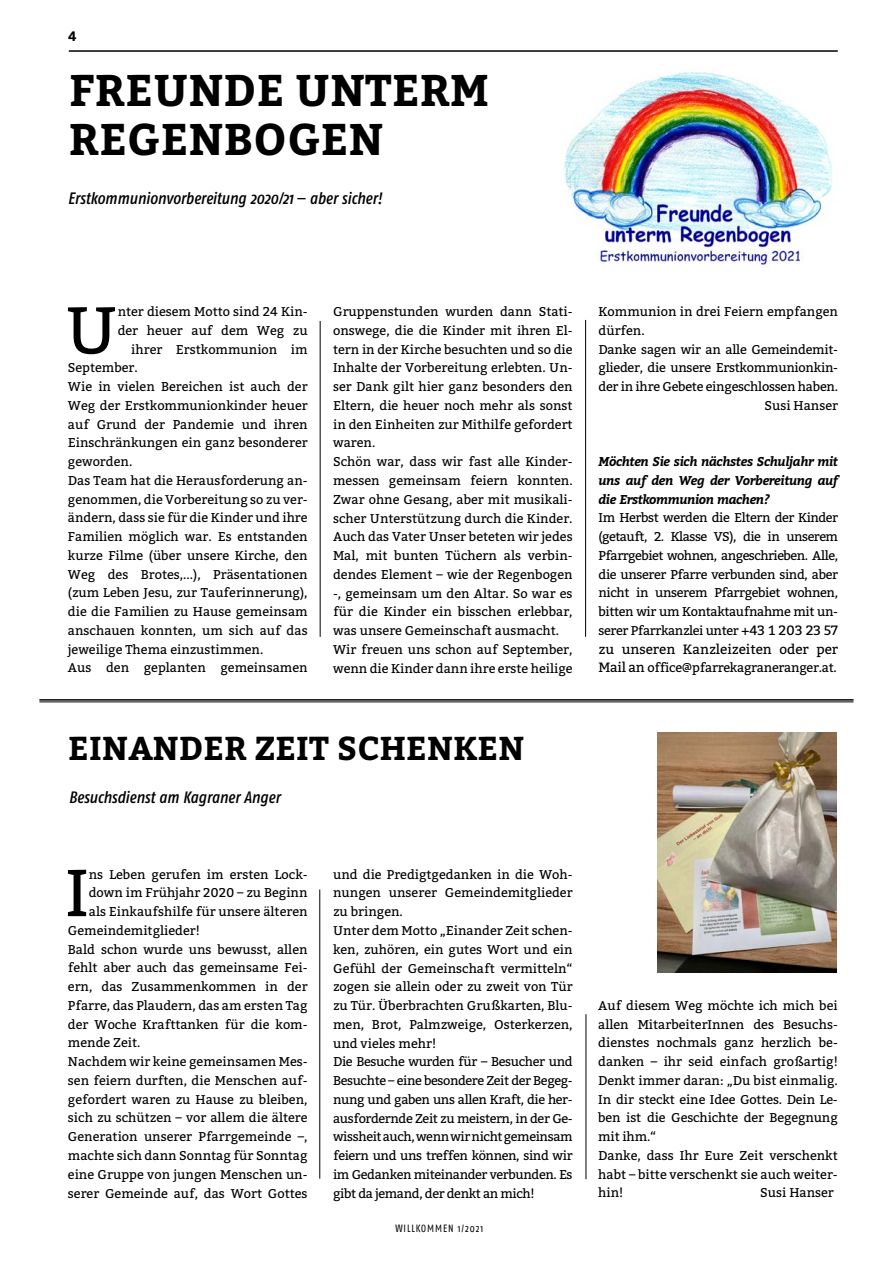
<style>
.page{position:relative;width:893px;height:1263px;background:#fff}
.page>*{position:absolute;margin:0;border:0;box-sizing:border-box;transform-origin:0 0}
.t1{font:66.3px "Bitter";color:#000}
.t2{font:700 44.25px/48.6px "Bitter";letter-spacing:.01em;color:#000}
.t3{font:700 33px "Bitter";letter-spacing:.01em;color:#000}
.t4{font:italic 500 16.5px "Fago Co";color:#000}
.t5{font:13.5px "Bitter";color:#000}
.t6{font:700 13.5px "Bitter";color:#000}
.t7{font:12.75px/18.8px "Bitter";color:#000}
.t8{font:12.75px "Bitter";letter-spacing:-.02em;color:#000}
.t9{font:italic 700 12.75px/18.8px "Bitter";letter-spacing:-.03em;color:#000;text-align:justify}
.t10{font:10.5px "Fago Co";letter-spacing:.09em;color:#000}
.s1{font-family:"Bitter";font-weight:400;font-style:normal}
.s2{color:#fff}
.s3{font-size:13.5px}
</style>
<div class="page">
<hr style="left:69px;top:51px;width:769px;height:1px;background:#000">
<hr style="left:585px;top:320px;width:1px;height:317px;background:#000">
<img style="left:563px;top:72px;width:269px;height:195px">
<hr style="left:320px;top:321px;width:1px;height:316px;background:#000">
<hr style="left:319px;top:889px;width:1px;height:290px;background:#000">
<hr style="left:586px;top:1014px;width:1px;height:165px;background:#000">
<hr style="left:39px;top:699px;width:815px;height:2px;background:#000">
<hr style="left:39px;top:702px;width:815px;height:1px;background:#000">
<img style="left:657px;top:733px;width:180px;height:239px">
<p class="t6" style="left:68px;top:26px;width:10px">4</p>
<h2 class="t2" style="left:69px;top:65px;width:421px">FREUNDE UNTERM<br>REGENBOGEN</h2>
<p class="t4" style="left:68px;top:188px;width:316px">Erstkommunionvorbereitung 2020/21 <span class="s1">–</span> aber sicher!</p>
<h1 class="t1" style="left:65px;top:292px;width:54px">U</h1>
<p class="t7" style="left:118px;top:302px;width:192px">nter diesem Motto sind 24 Kin-</p>
<p class="t7" style="left:118px;top:321px;width:192px">der heuer auf dem Weg zu</p>
<p class="t7" style="left:131px;top:340px;width:178px">ihrer Erstkommunion im</p>
<p class="t7" style="left:68px;top:359px;width:71px">September.</p>
<p class="t7" style="left:68px;top:377px;width:241px">Wie in vielen Bereichen ist auch der</p>
<p class="t7" style="left:68px;top:396px;width:241px">Weg der Erstkommunionkinder heuer</p>
<p class="t7" style="left:68px;top:415px;width:241px">auf Grund der Pandemie und ihren</p>
<p class="t7" style="left:68px;top:434px;width:241px">Einschränkungen ein ganz besonderer</p>
<p class="t7" style="left:68px;top:452px;width:66px">geworden.</p>
<p class="t7" style="left:68px;top:471px;width:241px">Das Team hat die Herausforderung an-</p>
<p class="t7" style="left:68px;top:490px;width:241px">genommen, die Vorbereitung so zu ver-</p>
<p class="t7" style="left:68px;top:509px;width:241px">ändern, dass sie für die Kinder und ihre</p>
<p class="t7" style="left:68px;top:527px;width:241px">Familien möglich war. Es entstanden</p>
<p class="t7" style="left:68px;top:546px;width:241px">kurze Filme (über unsere Kirche, den</p>
<p class="t7" style="left:68px;top:565px;width:241px">Weg des Brotes,...), Präsentationen</p>
<p class="t7" style="left:68px;top:584px;width:241px">(zum Leben Jesu, zur Tauferinnerung),</p>
<p class="t7" style="left:68px;top:602px;width:241px">die die Familien zu Hause gemeinsam</p>
<p class="t7" style="left:68px;top:621px;width:241px">anschauen konnten, um sich auf das</p>
<p class="t7" style="left:68px;top:640px;width:197px">jeweilige Thema einzustimmen.</p>
<p class="t7" style="left:68px;top:659px;width:241px">Aus den geplanten gemeinsamen</p>
<p class="t7" style="left:333px;top:302px;width:241px">Gruppenstunden wurden dann Stati&shy;onswege, die die Kinder mit ihren El&shy;tern in der Kirche besuchten und so die Inhalte der Vorbereitung erlebten. Un&shy;ser Dank gilt hier ganz besonders den Eltern, die heuer noch mehr als sonst in den Einheiten zur Mithilfe gefordert waren.<br>Schön war, dass wir fast alle Kinder&shy;messen gemeinsam feiern konnten.<br>Zwar ohne Gesang, aber mit musikali&shy;scher Unterstützung durch die Kinder.<br>Auch das Vater Unser beteten wir jedes Mal, mit bunten Tüchern als verbin&shy;dendes Element – wie der Regenbogen -, gemeinsam um den Altar. So war es für die Kinder ein bisschen erlebbar, was unsere Gemeinschaft ausmacht.<br>Wir freuen uns schon auf September, wenn die Kinder dann ihre erste heilige</p>
<h3 class="t3" style="left:68px;top:722px;width:458px">EINANDER ZEIT SCHENKEN</h3>
<p class="t4" style="left:69px;top:788px;width:213px">Besuchsdienst am Kagraner Anger</p>
<h1 class="t1" style="left:65px;top:854px;width:25px">I</h1>
<p class="t7" style="left:89px;top:865px;width:220px">ns Leben gerufen im ersten Lock-</p>
<p class="t7" style="left:89px;top:884px;width:220px">down im Frühjahr 2020 – zu Beginn</p>
<p class="t7" style="left:89px;top:902px;width:220px">als Einkaufshilfe für unsere älteren</p>
<p class="t7" style="left:68px;top:921px;width:133px">Gemeindemitglieder!</p>
<p class="t7" style="left:68px;top:940px;width:241px">Bald schon wurde uns bewusst, allen</p>
<p class="t7" style="left:68px;top:959px;width:241px">fehlt aber auch das gemeinsame Fei-</p>
<p class="t7" style="left:68px;top:977px;width:241px">ern, das Zusammenkommen in der</p>
<p class="t7" style="left:68px;top:996px;width:241px">Pfarre, das Plaudern, das am ersten Tag</p>
<p class="t7" style="left:68px;top:1015px;width:241px">der Woche Krafttanken für die kom-</p>
<p class="t7" style="left:68px;top:1034px;width:74px">mende Zeit.</p>
<p class="t7" style="left:68px;top:1052px;width:241px">Nachdem wir keine gemeinsamen Mes-</p>
<p class="t7" style="left:68px;top:1071px;width:241px">sen feiern durften, die Menschen auf-</p>
<p class="t7" style="left:68px;top:1090px;width:241px">gefordert waren zu Hause zu bleiben,</p>
<p class="t7" style="left:68px;top:1109px;width:241px">sich zu schützen – vor allem die ältere</p>
<p class="t7" style="left:68px;top:1127px;width:241px">Generation unserer Pfarrgemeinde –,</p>
<p class="t7" style="left:68px;top:1146px;width:241px">machte sich dann Sonntag für Sonntag</p>
<p class="t7" style="left:68px;top:1165px;width:241px">eine Gruppe von jungen Menschen un-</p>
<p class="t7" style="left:68px;top:1184px;width:241px">serer Gemeinde auf, das Wort Gottes</p>
<p class="t7" style="left:333px;top:865px;width:241px">und die Predigtgedanken in die Woh&shy;nungen unserer Gemeindemitglieder zu bringen.<br>Unter dem Motto „Einander Zeit schen&shy;ken, zuhören, ein gutes Wort und ein Gefühl der Gemeinschaft vermitteln“ zogen sie allein oder zu zweit von Tür zu Tür. Überbrachten Grußkarten, Blu&shy;men, Brot, Palmzweige, Osterkerzen, und vieles mehr!<br>Die Besuche wurden für – Besucher und Besuchte – eine besondere Zeit der Begeg&shy;nung und gaben uns allen Kraft, die her&shy;ausfordernde Zeit zu meistern, in der Ge&shy;wissheit auch, wenn wir nicht gemeinsam feiern und uns treffen können, sind wir im Gedanken miteinander verbunden. Es gibt da jemand, der denkt an mich!</p>
<p class="t10" style="left:395px;top:1223px;width:90px">WILLKOMMEN 1/2021</p>
<p class="t7" style="left:598px;top:302px;width:241px">Kommunion in drei Feiern empfangen</p>
<p class="t7" style="left:598px;top:321px;width:48px">dürfen.</p>
<p class="t8" style="left:598px;top:342px;width:241px">Danke sagen wir an alle Gemeindemit-</p>
<p class="t8" style="left:598px;top:360px;width:241px">glieder, die unsere Erstkommunionkin-</p>
<p class="t8" style="left:598px;top:379px;width:241px">der in ihre Gebete eingeschlossen haben.</p>
<p class="t7" style="left:764px;top:396px;width:75px">Susi Hanser</p>
<p class="t9" style="left:598px;top:452px;width:241px">Möchten Sie sich nächstes Schuljahr mit uns auf den Weg der Vorbereitung auf die Erstkommunion machen?</p>
<p class="t7" style="left:598px;top:509px;width:241px;text-align:justify">Im Herbst werden die Eltern der Kinder <span class="s2">(getauft, 2. Klasse VS),</span> die in unserem Pfarrgebiet wohnen, angeschrieben. Alle, die unserer Pfarre verbunden sind, aber nicht in unserem Pfarrgebiet wohnen, bitten wir um Kontaktaufnahme mit un&shy;serer Pfarrkanzlei unter <span class="s3">+43 1 203 23 57</span></p>
<p class="t5" style="left:598px;top:641px;width:241px">zu unseren Kanzleizeiten oder per</p>
<p class="t8" style="left:598px;top:660px;width:240px"><span class="s3">Mail an</span> office@pfarrekagraneranger.at.</p>
<p class="t7" style="left:598px;top:996px;width:241px">Auf diesem Weg möchte ich mich bei allen MitarbeiterInnen des Besuchs&shy;dienstes nochmals ganz herzlich be&shy;danken – ihr seid einfach großartig!<br>Denkt immer daran: „Du bist einmalig.<br>In dir steckt eine Idee Gottes. Dein Le&shy;ben ist die Geschichte der Begegnung mit ihm.“<br>Danke, dass Ihr Eure Zeit verschenkt habt – bitte verschenkt sie auch weiter&shy;hin!</p>
<p class="t7" style="left:760px;top:1184px;width:75px">Susi Hanser</p>
</div>
